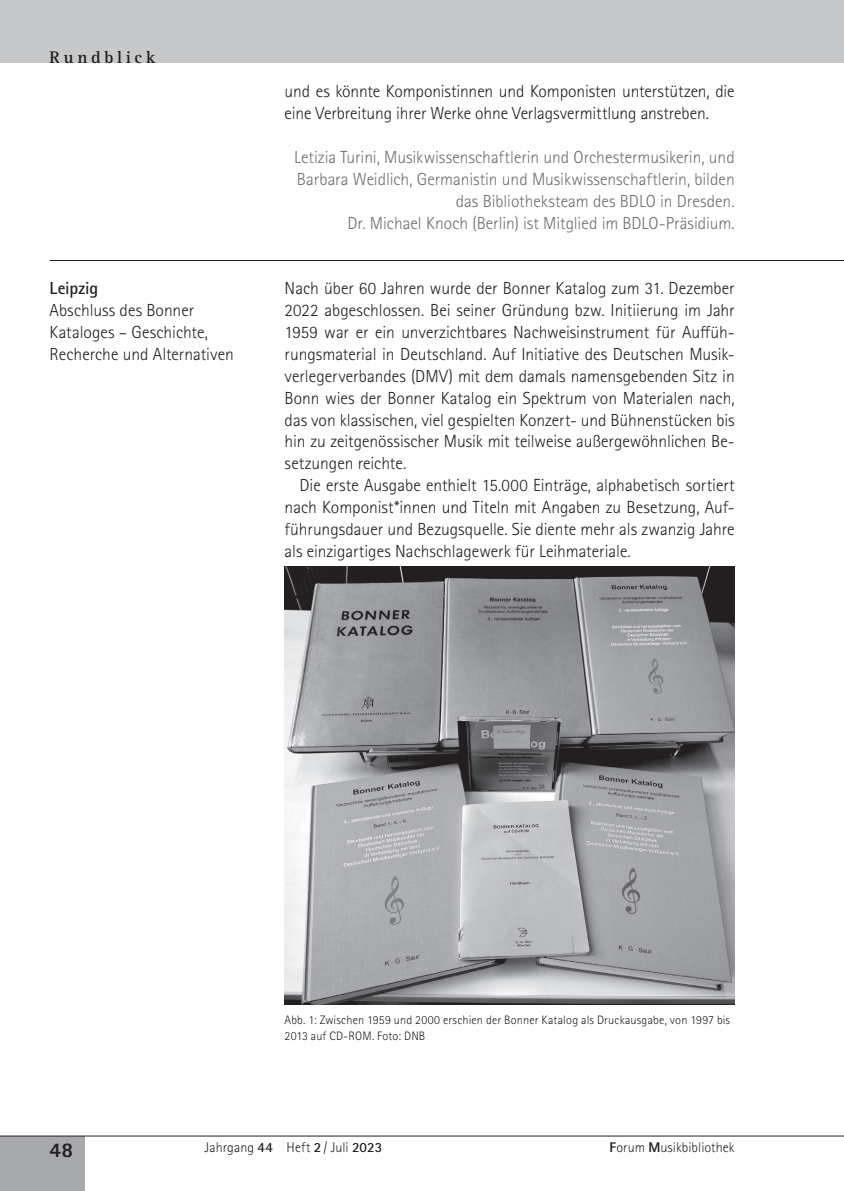
<style>
.page{position:relative;width:844px;height:1191px;background:#fff}
.page>*{position:absolute;margin:0;border:0;box-sizing:border-box;transform-origin:0 0}
.t1{font:800 21px "Rotis Sans Serif Pro";color:#231f20}
.t2{font:300 17.5px/21.9px "Rotis Sans Serif Pro";letter-spacing:-.005em;color:#231f20}
.t3{font:300 17.5px/21.9px "Rotis Sans Serif Pro";letter-spacing:-.005em;color:#6c6d70;text-align:right}
.t4{font:700 17.5px "Rotis Serif Pro";letter-spacing:.215em;color:#231f20}
.t5{font:700 17.5px "Rotis Sans Serif Pro";letter-spacing:-.005em;color:#231f20}
.t6{font:300 14px "Rotis Sans Serif Pro";letter-spacing:.005em;color:#231f20}
.t7{font:300 12.25px/15.8px "Rotis Sans Serif Pro";letter-spacing:.01em;color:#231f20}
.s1{font-weight:700}
.s2{font-weight:800}
</style>
<div class="page">
<div style="left:0;top:0;width:843px;height:63px;background:#c7c8ca"></div>
<div style="left:0;top:1136px;width:84px;height:55px;background:#a8a9ad"></div>
<hr style="left:0;top:1135px;width:843px;height:1px;background:#231f20">
<hr style="left:50px;top:260px;width:793px;height:1px;background:#231f20">
<img style="left:284px;top:566px;width:450px;height:438px">
<p class="t4" style="left:50px;top:46px;width:107px">Rundblick</p>
<p class="t5" style="left:50px;top:277px;width:50px">Leipzig</p>
<p class="t2" style="left:50px;top:300px;width:186px">Abschluss des Bonner<br>Kataloges – Geschichte,<br>Recherche und Alternativen</p>
<p class="t2" style="left:284px;top:81px;width:451px">und es könnte Komponistinnen und Komponisten unterstützen, die eine Verbreitung ihrer Werke ohne Verlagsvermittlung anstreben.</p>
<p class="t3" style="left:294px;top:146px;width:442px">Letizia Turini, Musikwissenschaftlerin und Orchestermusikerin, und Barbara Weidlich, Germanistin und Musikwissenschaftlerin, bilden das Bibliotheksteam des BDLO in Dresden.<br>Dr. Michael Knoch (Berlin) ist Mitglied im BDLO-Präsidium.</p>
<p class="t2" style="left:284px;top:278px;width:451px;text-align:justify">Nach über 60 Jahren wurde der Bonner Katalog zum 31. Dezember 2022 abgeschlossen. Bei seiner Gründung bzw. Initiierung im Jahr 1959 war er ein unverzichtbares Nachweisinstrument für Auffüh&shy;rungsmaterial in Deutschland. Auf Initiative des Deutschen Musik&shy;verlegerverbandes (DMV) mit dem damals namensgebenden Sitz in Bonn wies der Bonner Katalog ein Spektrum von Materialen nach, das von klassischen, viel gespielten Konzert- und Bühnenstücken bis hin zu zeitgenössischer Musik mit teilweise außergewöhnlichen Be&shy;setzungen reichte.</p>
<p class="t2" style="left:284px;top:475px;width:451px;text-align:justify;text-indent:15px">Die erste Ausgabe enthielt 15.000 Einträge, alphabetisch sortiert nach Komponist*innen und Titeln mit Angaben zu Besetzung, Auf&shy;führungsdauer und Bezugsquelle. Sie diente mehr als zwanzig Jahre als einzigartiges Nachschlagewerk für Leihmateriale.</p>
<p class="t7" style="left:284px;top:1012px;width:447px">Abb. 1: Zwischen 1959 und 2000 erschien der Bonner Katalog als Druckausgabe, von 1997 bis<br>2013 auf CD-ROM. Foto: DNB</p>
<p class="t1" style="left:50px;top:1136px;width:25px">48</p>
<p class="t6" style="left:204px;top:1139px;width:179px">Jahrgang <span class="s1">44</span> Heft <span class="s1">2</span> / Juli <span class="s1">2023</span></p>
<p class="t6" style="left:609px;top:1139px;width:127px"><span class="s2">F</span>orum <span class="s2">M</span>usikbibliothek</p>
</div>
